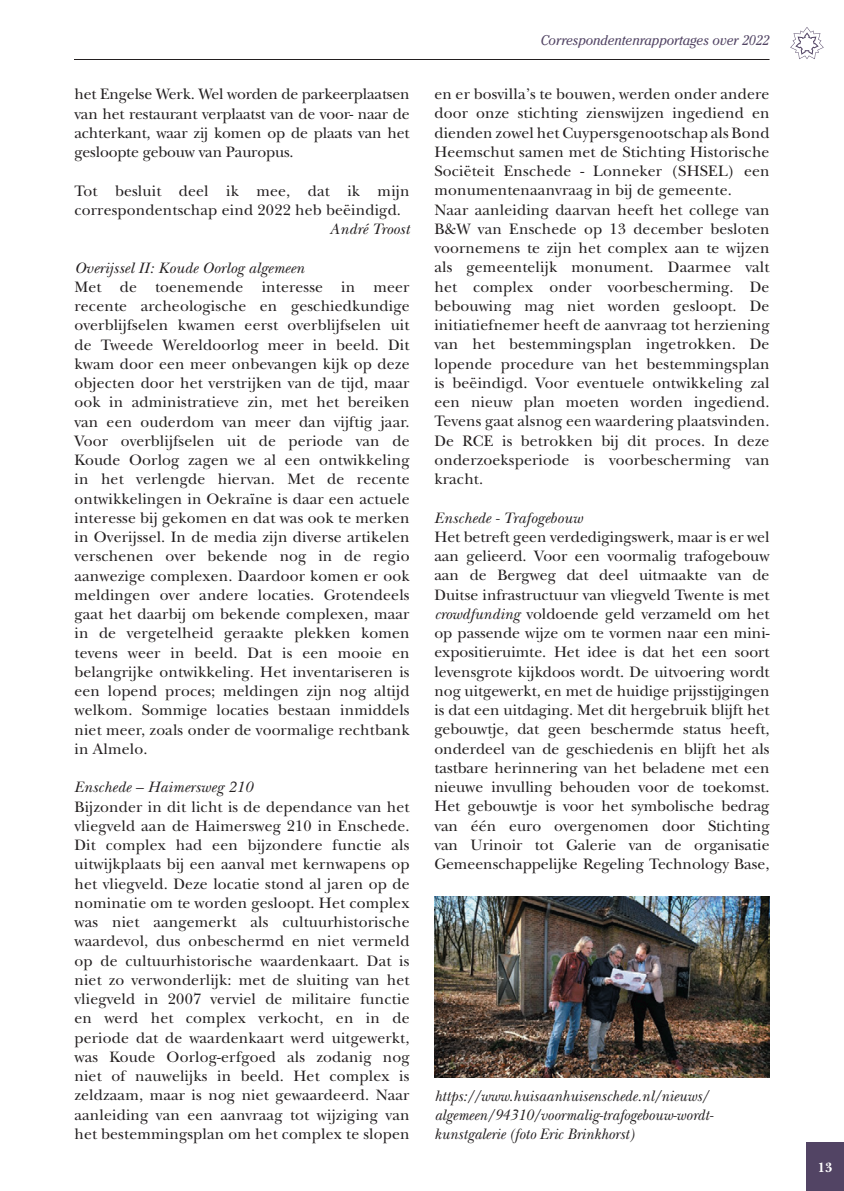
<style>
.page{position:relative;width:844px;height:1191px;background:#fff}
.page>*{position:absolute;margin:0;border:0;box-sizing:border-box;transform-origin:0 0}
.t1{font:15.75px/19.2px "New Baskerville Std";letter-spacing:.01em;color:#231f20;text-align:justify}
.t2{font:italic 15.75px/19.2px "New Baskerville Std";letter-spacing:.005em;color:#231f20;scale:.95 1}
.t3{font:italic 15.75px "New Baskerville Std";letter-spacing:.005em;color:#231f20}
.t4{font:italic 14px "Cheltenham Std";letter-spacing:-.005em;color:#524464;scale:.95 1}
.t5{font:700 14px "New Baskerville Std";color:#fff}
.s1{font-style:italic}
</style>
<div class="page">
<hr style="left:74px;top:59px;width:695px;height:1px;background:#231f20">
<svg style="left:769px;top:27px;width:55px;height:33px"></svg>
<div style="left:806px;top:1142px;width:37px;height:49px;background:#524464"></div>
<img style="left:434px;top:896px;width:335px;height:182px">
<p class="t1" style="left:74px;top:85px;width:336px">het Engelse Werk. Wel worden de parkeerplaatsen van het restaurant verplaatst van de voor- naar de achterkant, waar zij komen op de plaats van het gesloopte gebouw van Pauropus.</p>
<p class="t1" style="left:74px;top:181px;width:336px">Tot besluit deel ik mee, dat ik mijn correspondentschap eind 2022 heb beëindigd.</p>
<p class="t3" style="left:329px;top:220px;width:82px">André Troost</p>
<p class="t3" style="left:74px;top:258px;width:231px">Overijssel II: Koude Oorlog algemeen</p>
<p class="t1" style="left:74px;top:277px;width:336px">Met de toenemende interesse in meer recente archeologische en geschiedkundige overblijfselen kwamen eerst overblijfselen uit de Tweede Wereldoorlog meer in beeld. Dit kwam door een meer onbevangen kijk op deze objecten door het verstrijken van de tijd, maar ook in administratieve zin, met het bereiken van een ouderdom van meer dan vijftig jaar.<br>Voor overblijfselen uit de periode van de Koude Oorlog zagen we al een ontwikkeling in het verlengde hiervan. Met de recente ontwikkelingen in Oekraïne is daar een actuele interesse bij gekomen en dat was ook te merken in Overijssel. In de media zijn diverse artikelen verschenen over bekende nog in de regio aanwezige complexen. Daardoor komen er ook meldingen over andere locaties. Grotendeels gaat het daarbij om bekende complexen, maar in de vergetelheid geraakte plekken komen tevens weer in beeld. Dat is een mooie en belangrijke ontwikkeling. Het inventariseren is een lopend proces; meldingen zijn nog altijd welkom. Sommige locaties bestaan inmiddels niet meer, zoals onder de voormalige rechtbank in Almelo.</p>
<p class="t3" style="left:74px;top:778px;width:179px">Enschede – Haimersweg 210</p>
<p class="t1" style="left:74px;top:797px;width:336px">Bijzonder in dit licht is de dependance van het vliegveld aan de Haimersweg 210 in Enschede.<br>Dit complex had een bijzondere functie als uitwijkplaats bij een aanval met kernwapens op het vliegveld. Deze locatie stond al jaren op de nominatie om te worden gesloopt. Het complex was niet aangemerkt als cultuurhistorische waardevol, dus onbeschermd en niet vermeld op de cultuurhistorische waardenkaart. Dat is niet zo verwonderlijk: met de sluiting van het vliegveld in 2007 verviel de militaire functie en werd het complex verkocht, en in de periode dat de waardenkaart werd uitgewerkt, was Koude Oorlog-erfgoed als zodanig nog niet of nauwelijks in beeld. Het complex is zeldzaam, maar is nog niet gewaardeerd. Naar aanleiding van een aanvraag tot wijziging van het bestemmingsplan om het complex te slopen</p>
<p class="t4" style="left:540px;top:32px;width:242px">Correspondentenrapportages over 2022</p>
<p class="t1" style="left:434px;top:84px;width:336px;text-align:left">en er bosvilla’s te bouwen, werden onder andere door onze stichting zienswijzen ingediend en dienden zowel het Cuypersgenootschap als Bond Heemschut samen met de Stichting Historische Sociëteit Enschede - Lonneker (SHSEL) een monumentenaanvraag in bij de gemeente.<br>Naar aanleiding daarvan heeft het college van B&amp;W van Enschede op 13 december besloten voornemens te zijn het complex aan te wijzen als gemeentelijk monument. Daarmee valt het complex onder voorbescherming. De bebouwing mag niet worden gesloopt. De initiatiefnemer heeft de aanvraag tot herziening van het bestemmingsplan ingetrokken. De lopende procedure van het bestemmingsplan is beëindigd. Voor eventuele ontwikkeling zal een nieuw plan moeten worden ingediend.<br>Tevens gaat alsnog een waardering plaatsvinden.<br>De RCE is betrokken bij dit proces. In deze onderzoeksperiode is voorbescherming van kracht.</p>
<p class="t3" style="left:434px;top:508px;width:149px">Enschede - Trafogebouw</p>
<p class="t1" style="left:434px;top:527px;width:336px">Het betreft geen verdedigingswerk, maar is er wel aan gelieerd. Voor een voormalig trafogebouw aan de Bergweg dat deel uitmaakte van de Duitse infrastructuur van vliegveld Twente is met <span class="s1">crowdfunding</span> voldoende geld verzameld om het op passende wijze om te vormen naar een mini&shy;expositieruimte. Het idee is dat het een soort levensgrote kijkdoos wordt. De uitvoering wordt nog uitgewerkt, en met de huidige prijsstijgingen is dat een uitdaging. Met dit hergebruik blijft het gebouwtje, dat geen beschermde status heeft, onderdeel van de geschiedenis en blijft het als tastbare herinnering van het beladene met een nieuwe invulling behouden voor de toekomst.<br>Het gebouwtje is voor het symbolische bedrag van één euro overgenomen door Stichting van Urinoir tot Galerie van de organisatie Gemeenschappelijke Regeling Technology Base,</p>
<p class="t2" style="left:434px;top:1086px;width:295px">https://www.huisaanhuisenschede.nl/nieuws/ algemeen/94310/voormalig-trafogebouw-wordt&shy;kunstgalerie (foto Eric Brinkhorst)</p>
<p class="t5" style="left:817px;top:1158px;width:16px">13</p>
</div>
